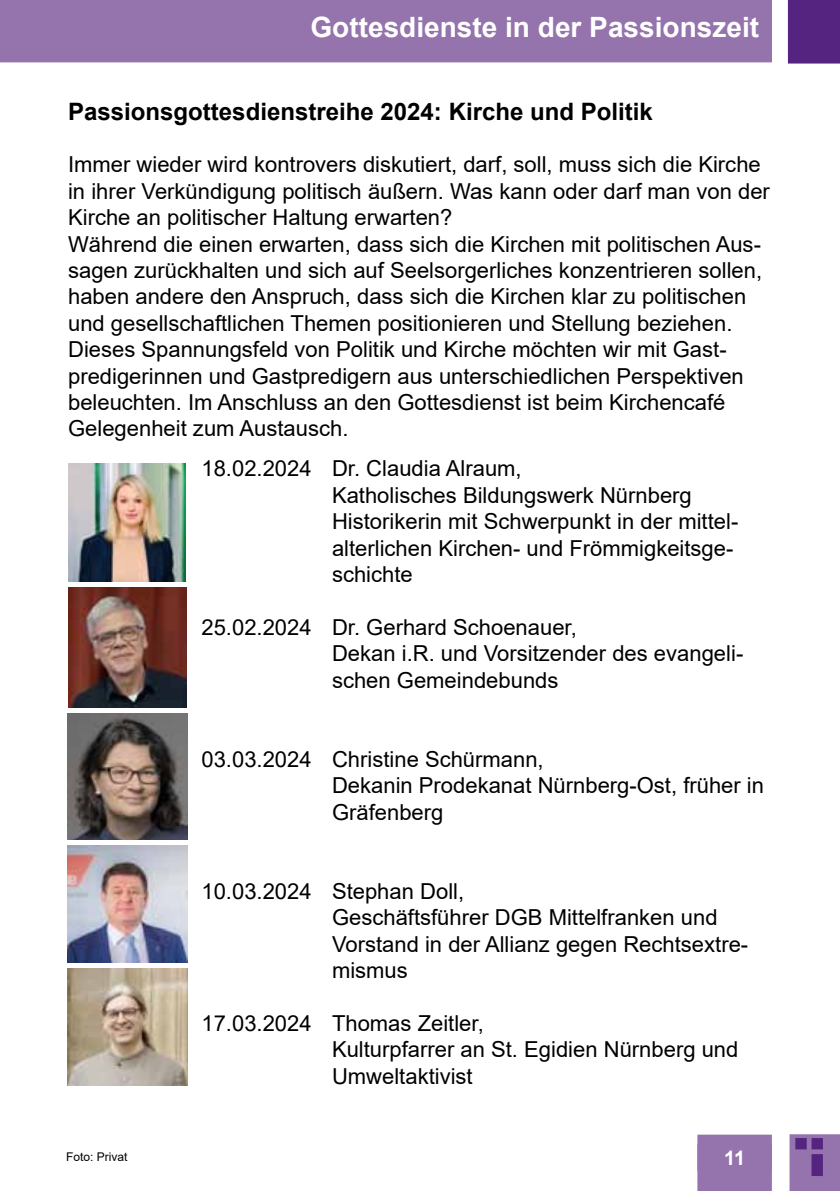
<style>
.page{position:relative;width:840px;height:1191px;background:#fff}
.page>*{position:absolute;margin:0;border:0;box-sizing:border-box;transform-origin:0 0}
.t1{font:700 28px "Arial";color:#fff}
.t2{font:700 24px "Arial";color:#000}
.t3{font:22px/26.4px "Arial";color:#000}
.t4{font:700 20px "Arial";color:#fff}
.t5{font:12px "Arial";color:#000}
</style>
<div class="page">
<div style="left:0;top:0;width:771px;height:62px;background:#9574ad"></div>
<div style="left:787px;top:0;width:52px;height:64px;background:#552481"></div>
<div style="left:697px;top:1134px;width:74px;height:57px;background:#9574ad"></div>
<div style="left:698px;top:1145px;width:72px;height:25px;background:#9574ad"></div>
<div style="left:697px;top:1144px;width:74px;height:27px;border:2px solid #9574ad"></div>
<svg style="left:789px;top:1134px;width:50px;height:57px;background:#9575ad"></svg>
<div style="left:811px;top:1138px;width:11px;height:11px;background:#552481;border:2px solid #552481"></div>
<div style="left:794px;top:1138px;width:12px;height:11px;background:#552481;border:2px solid #552481"></div>
<div style="left:811px;top:1154px;width:11px;height:22px;background:#552481;border:2px solid #552481"></div>
<img style="left:68px;top:845px;width:119px;height:117px">
<img style="left:68px;top:968px;width:119px;height:118px">
<img style="left:68px;top:587px;width:119px;height:120px">
<img style="left:68px;top:713px;width:119px;height:126px">
<img style="left:68px;top:464px;width:118px;height:118px">
<p class="t1" style="left:310px;top:7px;width:450px">Gottesdienste in der Passionszeit</p>
<p class="t2" style="left:68px;top:94px;width:586px">Passionsgottesdienstreihe 2024: Kirche und Politik</p>
<p class="t3" style="left:68px;top:151px;width:703px">Immer wieder wird kontrovers diskutiert, darf, soll, muss sich die Kirche in ihrer Verkündigung politisch äußern. Was kann oder darf man von der Kirche an politischer Haltung erwarten?<br>Während die einen erwarten, dass sich die Kirchen mit politischen Aus&shy;sagen zurückhalten und sich auf Seelsorgerliches konzentrieren sollen, haben andere den Anspruch, dass sich die Kirchen klar zu politischen und gesellschaftlichen Themen positionieren und Stellung beziehen.<br>Dieses Spannungsfeld von Politik und Kirche möchten wir mit Gast&shy;predigerinnen und Gastpredigern aus unterschiedlichen Perspektiven beleuchten. Im Anschluss an den Gottesdienst ist beim Kirchencafé Gelegenheit zum Austausch.</p>
<p class="t3" style="left:332px;top:455px;width:407px;text-indent:-130px">18.02.2024 Dr. Claudia Alraum,<br>Katholisches Bildungswerk Nürnberg Historikerin mit Schwerpunkt in der mittel&shy;alterlichen Kirchen- und Frömmigkeitsge&shy;schichte</p>
<p class="t3" style="left:332px;top:614px;width:412px;text-indent:-130px">25.02.2024 Dr. Gerhard Schoenauer,<br>Dekan i.R. und Vorsitzender des evangeli&shy;schen Gemeindebunds</p>
<p class="t3" style="left:332px;top:746px;width:433px;text-indent:-130px">03.03.2024 Christine Schürmann,<br>Dekanin Prodekanat Nürnberg-Ost, früher in<br>Gräfenberg</p>
<p class="t5" style="left:66px;top:1148px;width:63px">Foto: Privat</p>
<p class="t3" style="left:332px;top:878px;width:417px;text-indent:-130px">10.03.2024 Stephan Doll,<br>Geschäftsführer DGB Mittelfranken und<br>Vorstand in der Allianz gegen Rechtsextre&shy;mismus</p>
<p class="t3" style="left:332px;top:1010px;width:407px;text-indent:-130px">17.03.2024 Thomas Zeitler,<br>Kulturpfarrer an St. Egidien Nürnberg und<br>Umweltaktivist</p>
<p class="t4" style="left:723px;top:1143px;width:23px">11</p>
</div>
